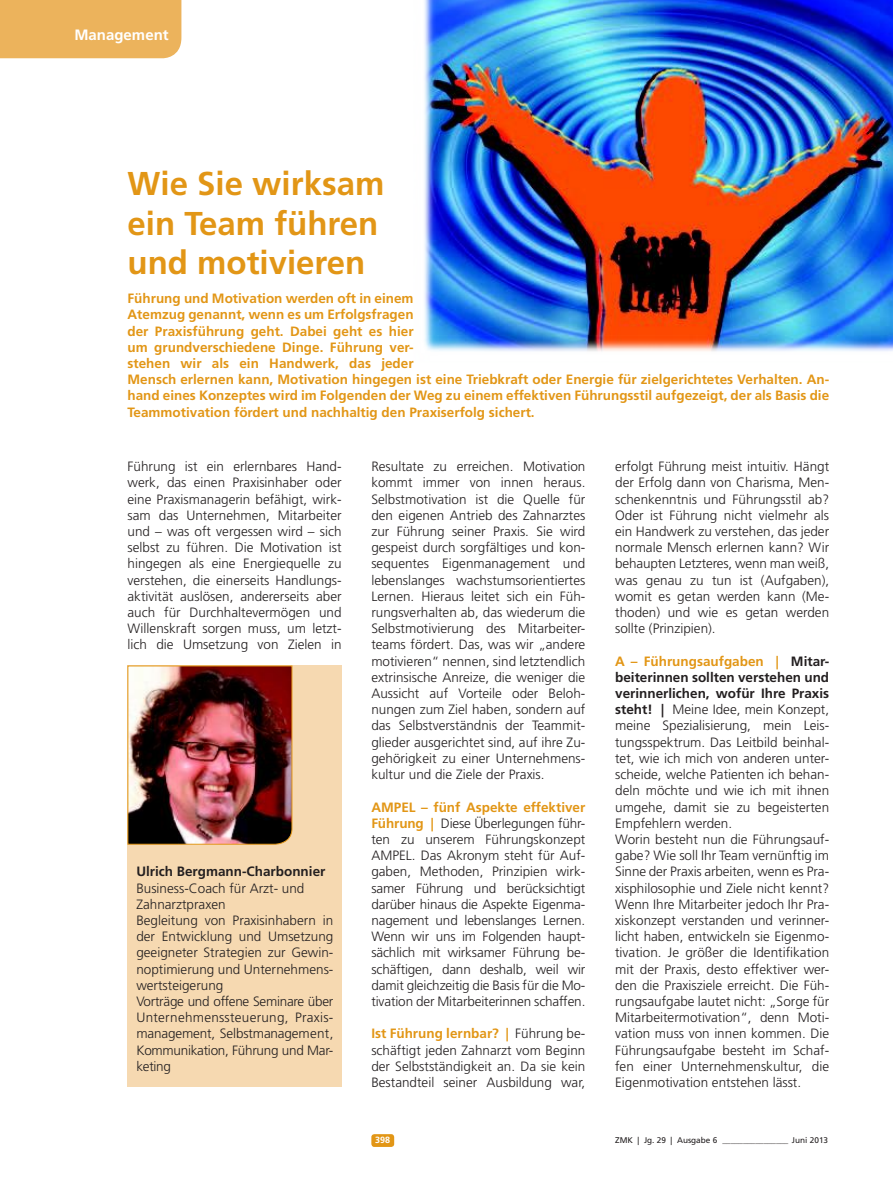
<style>
.page{position:relative;width:893px;height:1191px;background:#fff}
.page>*{position:absolute;margin:0;border:0;box-sizing:border-box;transform-origin:0 0}
.t1{font:700 33px/39.6px "Frutiger";color:#e29616}
.t2{font:700 15px "Frutiger";color:#fff}
.t3{font:300 13.5px/16.2px "Frutiger";color:#231f20;text-align:justify}
.t4{font:700 13.5px/16.2px "Frutiger";color:#e29616}
.t5{font:700 13.5px "Frutiger";color:#231f20}
.t6{font:700 9px "Frutiger";color:#fff}
.t7{font:8.25px "Frutiger";color:#231f20}
.s1{font-weight:700;color:#e29616}
.s2{font-weight:700}
</style>
<div class="page">
<div style="left:371px;top:1134px;width:23px;height:13px;background:#e29616;border-radius:3px"></div>
<div style="left:0;top:0;width:181px;height:58px;background:#ecb35c"></div>
<div style="left:128px;top:665px;width:214px;height:422px;background:#f6d9b1"></div>
<img style="left:127px;top:665px;width:166px;height:180px">
<img style="left:424px;top:0;width:469px;height:351px">
<p class="t2" style="left:74px;top:26px;width:96px">Management</p>
<h1 class="t1" style="left:128px;top:164px;width:258px">Wie Sie wirksam ein Team führen und motivieren</h1>
<p class="t4" style="left:128px;top:290px;width:703px">Führung und Motivation werden oft in einem<br>Atemzug genannt, wenn es um Erfolgsfragen<br>der Praxisführung geht. Dabei geht es hier<br>um grundverschiedene Dinge. Führung ver-<br>stehen wir als ein Handwerk, das jeder<br>Mensch erlernen kann, Motivation hingegen ist eine Triebkraft oder Energie für zielgerichtetes Verhalten. An&shy;hand eines Konzeptes wird im Folgenden der Weg zu einem effektiven Führungsstil aufgezeigt, der als Basis die Teammotivation fördert und nachhaltig den Praxiserfolg sichert.</p>
<p class="t3" style="left:128px;top:458px;width:216px">Führung ist ein erlernbares Hand&shy;werk, das einen Praxisinhaber oder eine Praxismanagerin befähigt, wirk&shy;sam das Unternehmen, Mitarbeiter und – was oft vergessen wird – sich selbst zu führen. Die Motivation ist hingegen als eine Energiequelle zu verstehen, die einerseits Handlungs&shy;aktivität auslösen, andererseits aber auch für Durchhaltevermögen und Willenskraft sorgen muss, um letzt&shy;lich die Umsetzung von Zielen in</p>
<p class="t3" style="left:371px;top:458px;width:216px">Resultate zu erreichen. Motivation kommt immer von innen heraus.<br>Selbstmotivation ist die Quelle für den eigenen Antrieb des Zahnarztes zur Führung seiner Praxis. Sie wird gespeist durch sorgfältiges und kon&shy;sequentes Eigenmanagement und lebenslanges wachstumsorientiertes Lernen. Hieraus leitet sich ein Füh&shy;rungsverhalten ab, das wiederum die Selbstmotivierung des Mitarbeiter&shy;teams fördert. Das, was wir „andere motivieren“ nennen, sind letztendlich extrinsische Anreize, die weniger die Aussicht auf Vorteile oder Beloh&shy;nungen zum Ziel haben, sondern auf das Selbstverständnis der Teammit&shy;glieder ausgerichtet sind, auf ihre Zu&shy;gehörigkeit zu einer Unternehmens&shy;kultur und die Ziele der Praxis.</p>
<p class="t3" style="left:371px;top:799px;width:216px"><span class="s1">AMPEL – fünf Aspekte effektiver Führung |</span> Diese Überlegungen führ&shy;ten zu unserem Führungskonzept AMPEL. Das Akronym steht für Auf&shy;gaben, Methoden, Prinzipien wirk&shy;samer Führung und berücksichtigt darüber hinaus die Aspekte Eigenma&shy;nagement und lebenslanges Lernen.<br>Wenn wir uns im Folgenden haupt&shy;sächlich mit wirksamer Führung be&shy;schäftigen, dann deshalb, weil wir damit gleichzeitig die Basis für die Mo&shy;tivation der Mitarbeiterinnen schaffen.</p>
<p class="t3" style="left:371px;top:1025px;width:216px"><span class="s1">Ist Führung lernbar? |</span> Führung be&shy;schäftigt jeden Zahnarzt vom Beginn der Selbstständigkeit an. Da sie kein Bestandteil seiner Ausbildung war,</p>
<p class="t5" style="left:136px;top:863px;width:191px">Ulrich Bergmann-Charbonnier</p>
<p class="t3" style="left:136px;top:880px;width:199px;text-align:left">Business-Coach für Arzt- und<br>Zahnarztpraxen<br>Begleitung von Praxisinhabern in der Entwicklung und Umsetzung geeigneter Strategien zur Gewin&shy;noptimierung und Unternehmens&shy;wertsteigerung<br>Vorträge und offene Seminare über<br>Unternehmenssteuerung, Praxis&shy;management, Selbstmanagement,<br>Kommunikation, Führung und Mar&shy;keting</p>
<p class="t3" style="left:615px;top:458px;width:216px">erfolgt Führung meist intuitiv. Hängt der Erfolg dann von Charisma, Men&shy;schenkenntnis und Führungsstil ab?<br>Oder ist Führung nicht vielmehr als ein Handwerk zu verstehen, das jeder normale Mensch erlernen kann? Wir behaupten Letzteres, wenn man weiß, was genau zu tun ist (Aufgaben), womit es getan werden kann (Me&shy;thoden) und wie es getan werden sollte (Prinzipien).</p>
<p class="t3" style="left:615px;top:653px;width:216px;text-align:left"><span class="s1">A – Führungsaufgaben |</span> <span class="s2">Mitar&shy;beiterinnen sollten verstehen und verinnerlichen, wofür Ihre Praxis steht! |</span> Meine Idee, mein Konzept, meine Spezialisierung, mein Leis&shy;tungsspektrum. Das Leitbild beinhal&shy;tet, wie ich mich von anderen unter&shy;scheide, welche Patienten ich behan&shy;deln möchte und wie ich mit ihnen umgehe, damit sie zu begeisterten Empfehlern werden.<br>Worin besteht nun die Führungsauf&shy;gabe? Wie soll Ihr Team vernünftig im Sinne der Praxis arbeiten, wenn es Pra&shy;xisphilosophie und Ziele nicht kennt?<br>Wenn Ihre Mitarbeiter jedoch Ihr Pra&shy;xiskonzept verstanden und verinner&shy;licht haben, entwickeln sie Eigenmo&shy;tivation. Je größer die Identifikation mit der Praxis, desto effektiver wer&shy;den die Praxisziele erreicht. Die Füh&shy;rungsaufgabe lautet nicht: „Sorge für Mitarbeitermotivation“, denn Moti&shy;vation muss von innen kommen. Die Führungsaufgabe besteht im Schaf&shy;fen einer Unternehmenskultur, die Eigenmotivation entstehen lässt.</p>
<p class="t6" style="left:375px;top:1134px;width:17px">398</p>
<p class="t7" style="left:615px;top:1134px;width:214px">ZMK | Jg. 29 | Ausgabe 6 ________________ Juni 2013</p>
</div>
